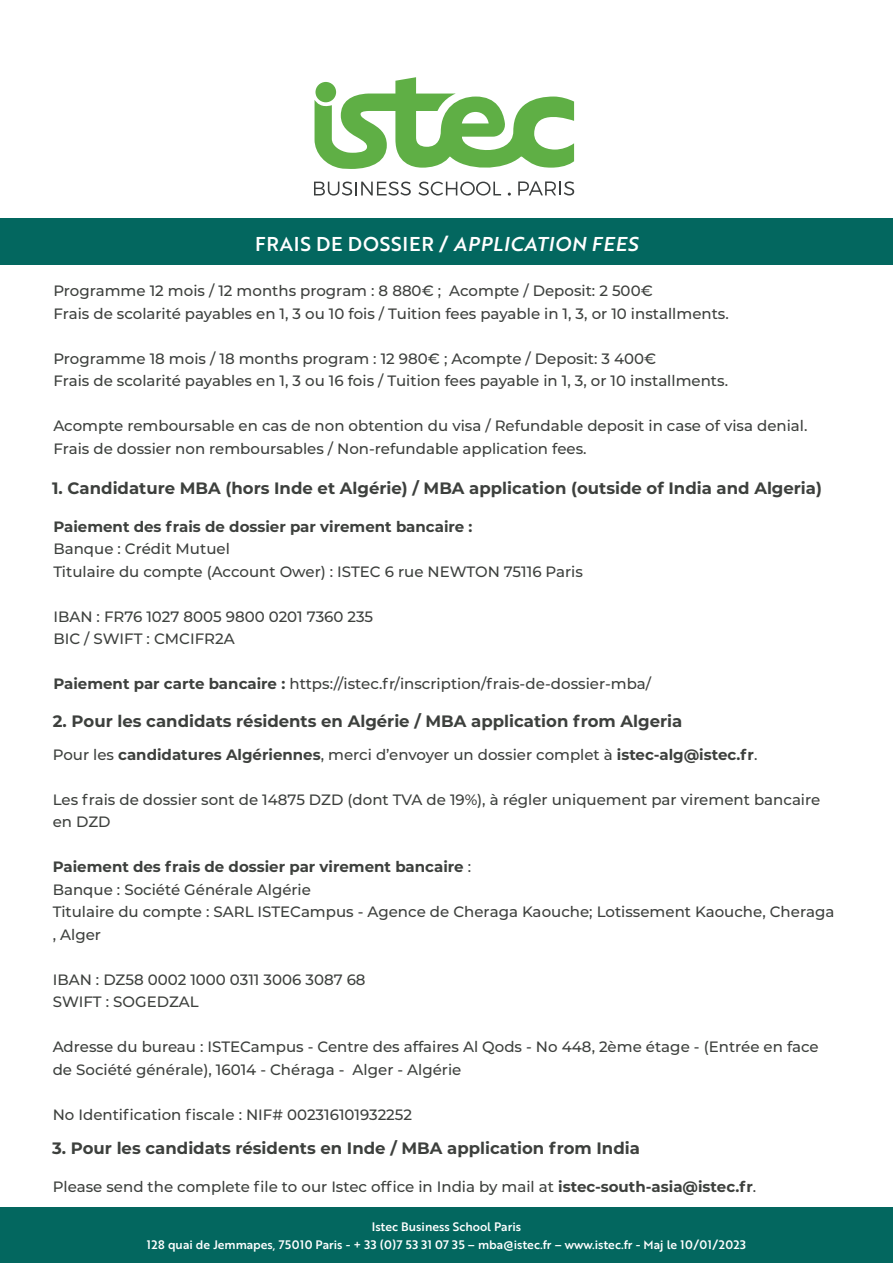
<style>
.page{position:relative;width:893px;height:1263px;background:#fff}
.page>*{position:absolute;margin:0;border:0;box-sizing:border-box;transform-origin:0 0}
.t1{font:19.5px "Brother 1816 Medium";letter-spacing:.04em;color:#fff}
.t2{font:700 16.5px "Montserrat";color:#3d403d}
.t3{font:500 15px/22.5px "Montserrat";color:#3d403d}
.t4{font:700 15px "Montserrat";color:#3d403d}
.t5{font:12px "Brother 1816 Medium";color:#fff}
.s1{font-family:"Brother 1816 Medium Italic"}
.s2{font-weight:700}
.s3{font-weight:500}
</style>
<div class="page">
<svg style="left:314px;top:182px;width:97px;height:14px"></svg>
<svg style="left:418px;top:182px;width:83px;height:14px"></svg>
<svg style="left:518px;top:181px;width:56px;height:14px"></svg>
<svg style="left:315px;top:77px;width:259px;height:92px"></svg>
<div style="left:0;top:219px;width:893px;height:46px;background:#03675f"></div>
<div style="left:0;top:1208px;width:893px;height:55px;background:#03675f"></div>
<p class="t1" style="left:255px;top:229px;width:384px">FRAIS DE DOSSIER / <span class="s1">APPLICATION FEES</span></p>
<p class="t3" style="left:53px;top:279px;width:601px">Programme 12 mois / 12 months program : 8 880€ ; Acompte / Deposit: 2 500€</p>
<p class="t3" style="left:53px;top:301px;width:677px">Frais de scolarité payables en 1, 3 ou 10 fois / Tuition fees payable in 1, 3, or 10 installments.</p>
<p class="t3" style="left:53px;top:346px;width:604px">Programme 18 mois / 18 months program : 12 980€ ; Acompte / Deposit: 3 400€</p>
<p class="t3" style="left:53px;top:369px;width:676px">Frais de scolarité payables en 1, 3 ou 16 fois / Tuition fees payable in 1, 3, or 10 installments.</p>
<p class="t3" style="left:53px;top:414px;width:756px">Acompte remboursable en cas de non obtention du visa / Refundable deposit in case of visa denial.</p>
<p class="t3" style="left:53px;top:436px;width:535px">Frais de dossier non remboursables / Non-refundable application fees.</p>
<p class="t2" style="left:52px;top:476px;width:771px">1. Candidature MBA (hors Inde et Algérie) / MBA application (outside of India and Algeria)</p>
<p class="t4" style="left:53px;top:515px;width:421px">Paiement des frais de dossier par virement bancaire :</p>
<p class="t3" style="left:53px;top:537px;width:178px">Banque : Crédit Mutuel</p>
<p class="t3" style="left:53px;top:559px;width:531px">Titulaire du compte (Account Ower) : ISTEC 6 rue NEWTON 75116 Paris</p>
<p class="t3" style="left:53px;top:604px;width:321px">IBAN : FR76 1027 8005 9800 0201 7360 235</p>
<p class="t3" style="left:53px;top:627px;width:183px">BIC / SWIFT : CMCIFR2A</p>
<p class="t3" style="left:53px;top:672px;width:599px"><span class="s2">Paiement par carte bancaire :</span> https://istec.fr/inscription/frais-de-dossier-mba/</p>
<p class="t2" style="left:53px;top:709px;width:631px">2. Pour les candidats résidents en Algérie / MBA application from Algeria</p>
<p class="t4" style="left:53px;top:744px;width:706px"><span class="s3">Pour les</span> candidatures Algériennes<span class="s3">, merci d’envoyer un dossier complet à</span> istec-alg@istec.fr<span class="s3">.</span></p>
<p class="t3" style="left:53px;top:788px;width:769px">Les frais de dossier sont de 14875 DZD (dont TVA de 19%), à régler uniquement par virement bancaire en DZD</p>
<p class="t4" style="left:53px;top:856px;width:420px">Paiement des frais de dossier par virement bancaire <span class="s3">:</span></p>
<p class="t3" style="left:53px;top:878px;width:260px">Banque : Société Générale Algérie</p>
<p class="t3" style="left:53px;top:900px;width:783px">Titulaire du compte : SARL ISTECampus - Agence de Cheraga Kaouche; Lotissement Kaouche, Cheraga , Alger</p>
<p class="t3" style="left:53px;top:968px;width:314px">IBAN : DZ58 0002 1000 0311 3006 3087 68</p>
<p class="t3" style="left:53px;top:990px;width:148px">SWIFT : SOGEDZAL</p>
<p class="t3" style="left:53px;top:1035px;width:767px">Adresse du bureau : ISTECampus - Centre des affaires Al Qods - No 448, 2ème étage - (Entrée en face de Société générale), 16014 - Chéraga - Alger - Algérie</p>
<p class="t3" style="left:53px;top:1103px;width:361px">No Identification fiscale : NIF# 002316101932252</p>
<p class="t2" style="left:52px;top:1136px;width:589px">3. Pour les candidats résidents en Inde / MBA application from India</p>
<p class="t3" style="left:53px;top:1175px;width:705px">Please send the complete file to our Istec office in India by mail at <span class="s2">istec-south-asia@istec.fr</span>.</p>
<p class="t5" style="left:372px;top:1217px;width:151px">Istec Business School Paris</p>
<p class="t5" style="left:147px;top:1235px;width:601px">128 quai de Jemmapes, 75010 Paris - + 33 (0)7 53 31 07 35 – mba@istec.fr – www.istec.fr - Maj le 10/01/2023</p>
</div>
